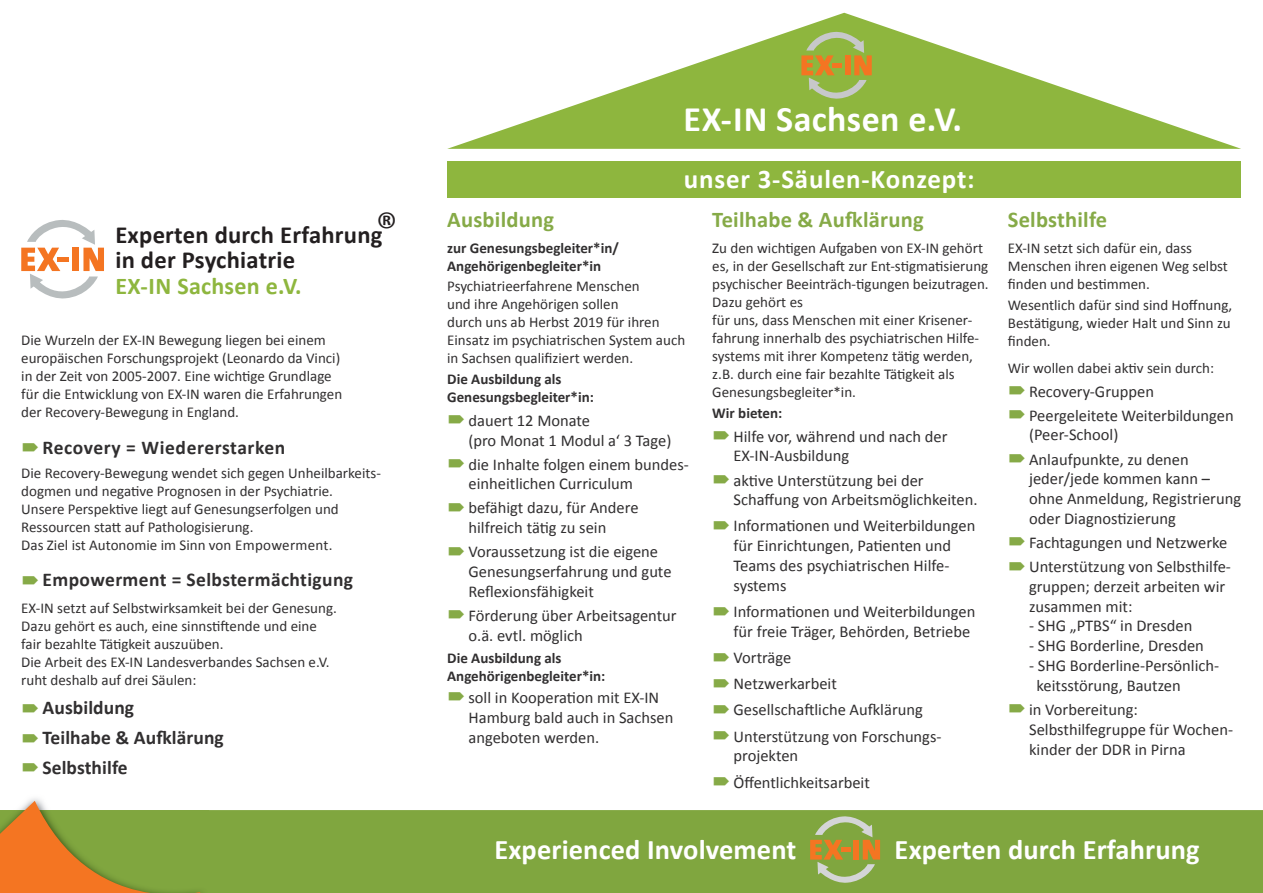
<style>
.page{position:relative;width:1263px;height:893px;background:#fff}
.page>*{position:absolute;margin:0;border:0;box-sizing:border-box;transform-origin:0 0}
.t1{font:700 36px "Calibri";letter-spacing:.01em;color:#fff}
.t2{font:700 28.5px "Calibri";letter-spacing:.005em;color:#fff}
.t3{font:700 27px "Calibri";letter-spacing:.03em;color:#fff}
.t4{font:700 24.6px/24.8px "Calibri";letter-spacing:.01em;color:#231f20}
.t5{font:700 24.15px "Calibri";letter-spacing:.01em;color:#8eb63e}
.t6{font:700 22.5px "Calibri";letter-spacing:.01em;color:#86aa47}
.t7{font:700 19.5px/29.8px "Calibri";letter-spacing:.015em;color:#312f30}
.t8{font:16.5px/19.8px "Calibri";color:#312f30}
.t9{font:15px/18px "Calibri";color:#312f30}
.t10{font:700 15px/18px "Calibri";color:#312f30}
.s1{font-weight:400;font-size:43.2px}
</style>
<div class="page">
<div style="left:209px;top:810px;width:1054px;height:83px;background:#80a63f"></div>
<svg style="left:810px;top:813px;width:70px;height:73px;background:#a0a552"></svg>
<svg style="left:447px;top:13px;width:794px;height:136px"></svg>
<svg style="left:801px;top:29px;width:71px;height:73px;background:#a7ae4f"></svg>
<hr style="left:832px;top:63px;width:10px;height:4px;background:#f47522">
<svg style="left:21px;top:220px;width:83px;height:79px"></svg>
<div style="left:58px;top:257px;width:11px;height:5px;background:#f47522"></div>
<div style="left:447px;top:162px;width:793px;height:36px;background:#8eb63e"></div>
<img style="left:201px;top:810px;width:8px;height:83px">
<svg style="left:0;top:801px;width:201px;height:92px;background:#b09c46"></svg>
<h3 class="t4" style="left:115px;top:222px;width:284px">Experten durch Erfahrung<span class="s1">® </span>in der Psychiatrie</h3>
<h3 class="t5" style="left:115px;top:271px;width:188px">EX-IN Sachsen e.V.</h3>
<p class="t9" style="left:21px;top:331px;width:322px">Die Wurzeln der EX-IN Bewegung liegen bei einem europäischen Forschungsprojekt (Leonardo da Vinci) in der Zeit von 2005-2007. Eine wichtige Grundlage für die Entwicklung von EX-IN waren die Erfahrungen der Recovery-Bewegung in England.</p>
<h3 class="t7" style="left:43px;top:432px;width:244px">Recovery = Wiedererstarken</h3>
<p class="t9" style="left:21px;top:464px;width:361px">Die Recovery-Bewegung wendet sich gegen Unheilbarkeits&shy;dogmen und negative Prognosen in der Psychiatrie.<br>Unsere Perspektive liegt auf Genesungserfolgen und Ressourcen statt auf Pathologisierung.<br>Das Ziel ist Autonomie im Sinn von Empowerment.</p>
<h3 class="t7" style="left:43px;top:565px;width:312px">Empowerment = Selbstermächtigung</h3>
<p class="t9" style="left:21px;top:599px;width:317px">EX-IN setzt auf Selbstwirksamkeit bei der Genesung.<br>Dazu gehört es auch, eine sinnstiftende und eine fair bezahlte Tätigkeit auszuüben.<br>Die Arbeit des EX-IN Landesverbandes Sachsen e.V. ruht deshalb auf drei Säulen:</p>
<h3 class="t7" style="left:43px;top:693px;width:183px">Ausbildung<br>Teilhabe &amp; Aufklärung<br>Selbsthilfe</h3>
<h1 class="t1" style="left:684px;top:96px;width:280px">EX-IN Sachsen e.V.</h1>
<h3 class="t3" style="left:684px;top:162px;width:292px">unser 3-Säulen-Konzept:</h3>
<h3 class="t6" style="left:447px;top:206px;width:108px">Ausbildung</h3>
<p class="t10" style="left:447px;top:239px;width:173px">zur Genesungsbegleiter*in/<br>Angehörigenbegleiter*in</p>
<p class="t9" style="left:447px;top:277px;width:239px">Psychiatrieerfahrene Menschen<br>und ihre Angehörigen sollen<br>durch uns ab Herbst 2019 für ihren Einsatz im psychiatrischen System auch in Sachsen qualifiziert werden.</p>
<p class="t10" style="left:447px;top:370px;width:148px">Die Ausbildung als<br>Genesungsbegleiter*in:</p>
<p class="t8" style="left:468px;top:410px;width:204px">dauert 12 Monate<br>(pro Monat 1 Modul a‘ 3 Tage)</p>
<p class="t8" style="left:468px;top:454px;width:222px">die Inhalte folgen einem bundes&shy;einheitlichen Curriculum</p>
<p class="t8" style="left:468px;top:498px;width:172px">befähigt dazu, für Andere hilfreich tätig zu sein</p>
<p class="t8" style="left:468px;top:542px;width:205px">Voraussetzung ist die eigene<br>Genesungserfahrung und gute<br>Reflexionsfähigkeit</p>
<p class="t8" style="left:468px;top:606px;width:210px">Förderung über Arbeitsagentur o.ä. evtl. möglich</p>
<p class="t10" style="left:447px;top:649px;width:160px">Die Ausbildung als<br>Angehörigenbegleiter*in:</p>
<p class="t8" style="left:468px;top:688px;width:207px">soll in Kooperation mit EX-IN<br>Hamburg bald auch in Sachsen angeboten werden.</p>
<h3 class="t6" style="left:712px;top:206px;width:213px">Teilhabe &amp; Aufklärung</h3>
<p class="t9" style="left:712px;top:239px;width:278px">Zu den wichtigen Aufgaben von EX-IN gehört es, in der Gesellschaft zur Ent-stigmatisierung psychischer Beeinträch-tigungen beizutragen.<br>Dazu gehört es<br>für uns, dass Menschen mit einer Krisener&shy;fahrung innerhalb des psychiatrischen Hilfe&shy;systems mit ihrer Kompetenz tätig werden, z.B. durch eine fair bezahlte Tätigkeit als Genesungsbegleiter*in.</p>
<p class="t10" style="left:712px;top:404px;width:71px">Wir bieten:</p>
<p class="t8" style="left:733px;top:426px;width:215px">Hilfe vor, während und nach der<br>EX-IN-Ausbildung</p>
<p class="t8" style="left:733px;top:470px;width:246px">aktive Unterstützung bei der<br>Schaffung von Arbeitsmöglichkeiten.</p>
<p class="t8" style="left:733px;top:516px;width:243px">Informationen und Weiterbildungen für Einrichtungen, Patienten und<br>Teams des psychiatrischen Hilfe&shy;systems</p>
<p class="t8" style="left:733px;top:602px;width:243px">Informationen und Weiterbildungen für freie Träger, Behörden, Betriebe</p>
<p class="t8" style="left:733px;top:644px;width:210px;line-height:26.2px">Vorträge<br>Netzwerkarbeit<br>Gesellschaftliche Aufklärung<br>Unterstützung von Forschungs-</p>
<p class="t8" style="left:733px;top:743px;width:138px;line-height:26.2px">projekten<br>Öffentlichkeitsarbeit</p>
<h3 class="t6" style="left:1008px;top:206px;width:101px">Selbsthilfe</h3>
<p class="t9" style="left:1008px;top:239px;width:222px">EX-IN setzt sich dafür ein, dass<br>Menschen ihren eigenen Weg selbst finden und bestimmen.</p>
<p class="t9" style="left:1008px;top:296px;width:226px;text-align:justify">Wesentlich dafür sind sind Hoffnung, Bestätigung, wieder Halt und Sinn zu finden.</p>
<p class="t9" style="left:1008px;top:359px;width:208px">Wir wollen dabei aktiv sein durch:</p>
<p class="t8" style="left:1029px;top:379px;width:206px;line-height:24px">Recovery-Gruppen<br>Peergeleitete Weiterbildungen</p>
<p class="t8" style="left:1029px;top:423px;width:161px;line-height:24px">(Peer-School)<br>Anlaufpunkte, zu denen</p>
<p class="t8" style="left:1029px;top:469px;width:214px">jeder/jede kommen kann – ohne Anmeldung, Registrierung oder Diagnostizierung</p>
<p class="t8" style="left:1029px;top:531px;width:203px;line-height:24px">Fachtagungen und Netzwerke<br>Unterstützung von Selbsthilfe-</p>
<p class="t8" style="left:1029px;top:576px;width:198px">gruppen; derzeit arbeiten wir zusammen mit:</p>
<p class="t8" style="left:1029px;top:616px;width:165px">- SHG „PTBS“ in Dresden</p>
<p class="t8" style="left:1029px;top:636px;width:176px">- SHG Borderline, Dresden</p>
<p class="t8" style="left:1036px;top:656px;width:184px;text-indent:-7px">- SHG Borderline-Persönlich&shy;keitsstörung, Bautzen</p>
<p class="t8" style="left:1029px;top:700px;width:205px">in Vorbereitung:<br>Selbsthilfegruppe für Wochen&shy;kinder der DDR in Pirna</p>
<h2 class="t2" style="left:494px;top:831px;width:303px">Experienced Involvement</h2>
<h2 class="t2" style="left:895px;top:831px;width:307px">Experten durch Erfahrung</h2>
</div>
